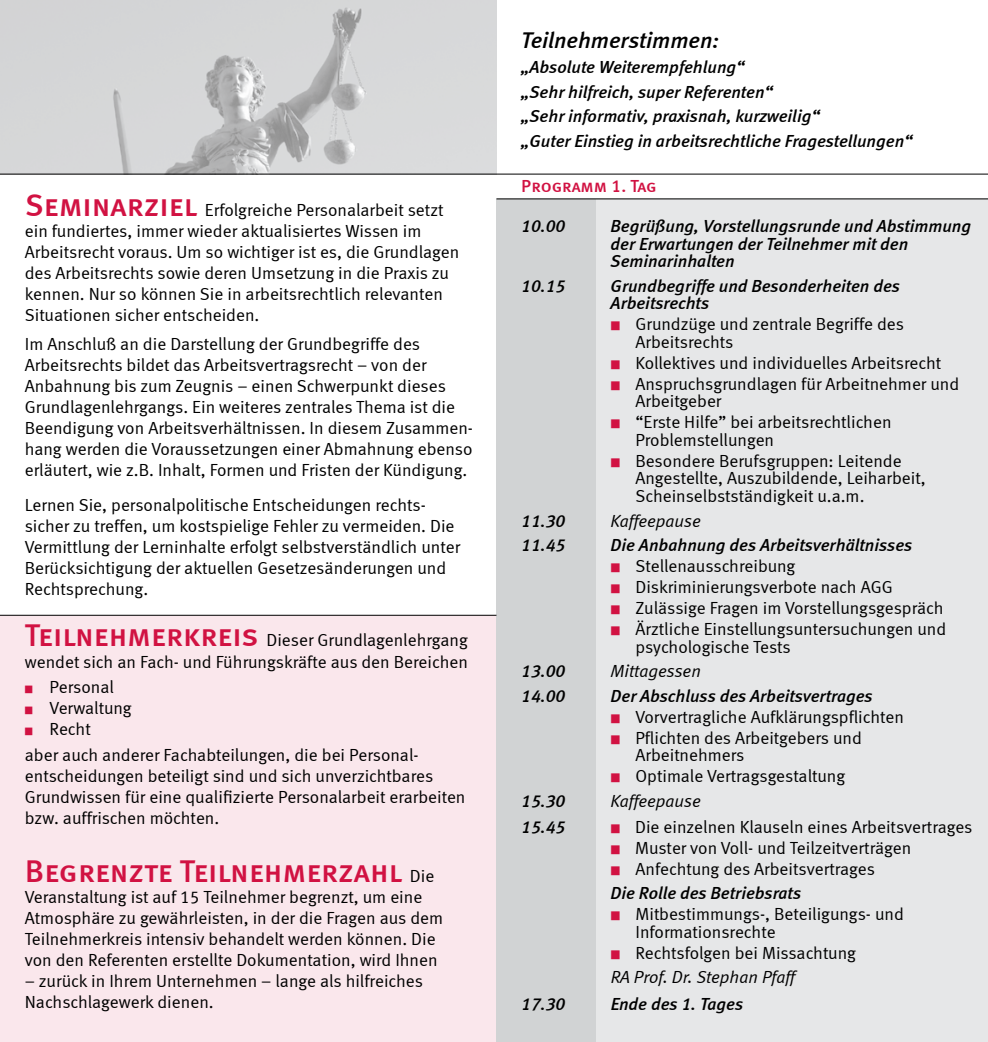
<style>
.page{position:relative;width:988px;height:1042px;background:#fff}
.page>*{position:absolute;margin:0;border:0;box-sizing:border-box;transform-origin:0 0}
.t1{font:31.5px "Meta Medium LF Caps";color:#d11242}
.t2{font:italic 22.75px "Meta Medium LF";color:#000}
.t3{font:17.5px/21px "Meta Normal LF";color:#000}
.t4{font:italic 17.5px/24.5px "Meta Medium LF";color:#000}
.t5{font:17.5px/17.5px "Meta Normal";color:#000}
.t6{font:italic 17.5px "Meta Normal LF";color:#000}
.t7{font:17.5px "Meta Medium LF Caps";letter-spacing:-.005em;color:#d11242}
.s1{font-family:"Meta Medium LF Caps";font-size:31.5px;color:#d11242}
.s2{color:#d11242}
.s3{font-family:"Meta Normal LF";font-size:17.5px;color:#000}
.s4{font-style:italic}
</style>
<div class="page">
<div style="left:0;top:615px;width:496px;height:427px;background:#fae7ec"></div>
<img style="left:0;top:0;width:496px;height:174px">
<div style="left:496px;top:198px;width:491px;height:844px;background:#e6e7e8"></div>
<div style="left:496px;top:199px;width:99px;height:843px;background:#d1d3d4"></div>
<hr style="left:496px;top:198px;width:491px;height:1px;background:#000">
<hr style="left:0;top:174px;width:987px;height:1px;background:#000">
<hr style="left:0;top:615px;width:496px;height:1px;background:#000">
<p class="t3" style="left:25px;top:199px;width:436px"><span class="s1">Seminarziel</span> Erfolgreiche Personalarbeit setzt ein fundiertes, immer wieder aktualisiertes Wissen im Arbeitsrecht voraus. Um so wichtiger ist es, die Grundlagen des Arbeitsrechts sowie deren Umsetzung in die Praxis zu kennen. Nur so können Sie in arbeitsrechtlich relevanten Situationen sicher entscheiden.</p>
<p class="t3" style="left:25px;top:333px;width:449px">Im Anschluß an die Darstellung der Grundbegriffe des Arbeitsrechts bildet das Arbeitsvertragsrecht – von der Anbahnung bis zum Zeugnis – einen Schwerpunkt dieses Grundlagenlehrgangs. Ein weiteres zentrales Thema ist die Beendigung von Arbeitsverhältnissen. In diesem Zusammen&shy;hang werden die Voraussetzungen einer Abmahnung ebenso erläutert, wie z.B. Inhalt, Formen und Fristen der Kündigung.</p>
<p class="t3" style="left:25px;top:494px;width:436px">Lernen Sie, personalpolitische Entscheidungen rechts&shy;sicher zu treffen, um kostspielige Fehler zu vermeiden. Die Vermittlung der Lerninhalte erfolgt selbstverständlich unter Berücksichtigung der aktuellen Gesetzesänderungen und Rechtsprechung.</p>
<p class="t3" style="left:25px;top:630px;width:444px"><span class="s1">Teilnehmerkreis</span> Dieser Grundlagenlehrgang wendet sich an Fach- und Führungskräfte aus den Bereichen</p>
<p class="t3" style="left:25px;top:677px;width:91px"><span class="s2">■</span> Personal</p>
<p class="t3" style="left:25px;top:698px;width:108px"><span class="s2">■</span> Verwaltung</p>
<p class="t3" style="left:25px;top:716px;width:395px;line-height:25.9px"><span class="s2">■</span> Recht<br>aber auch anderer Fachabteilungen, die bei Personal-</p>
<p class="t3" style="left:25px;top:765px;width:442px">entscheidungen beteiligt sind und sich unverzichtbares<br>Grundwissen für eine qualifizierte Personalarbeit erarbeiten bzw. auffrischen möchten.</p>
<h1 class="t1" style="left:25px;top:853px;width:411px">Begrenzte Teilnehmerzahl <span class="s3">Die</span></h1>
<p class="t3" style="left:25px;top:886px;width:420px">Veranstaltung ist auf 15 Teilnehmer begrenzt, um eine Atmosphäre zu gewährleisten, in der die Fragen aus dem Teilnehmerkreis intensiv behandelt werden können. Die von den Referenten erstellte Dokumentation, wird Ihnen</p>
<p class="t3" style="left:25px;top:970px;width:399px">– zurück in Ihrem Unternehmen – lange als hilfreiches<br>Nachschlagewerk dienen.</p>
<h2 class="t2" style="left:521px;top:27px;width:199px">Teilnehmerstimmen:</h2>
<p class="t4" style="left:521px;top:54px;width:392px">„Absolute Weiterempfehlung“<br>„Sehr hilfreich, super Referenten“<br>„Sehr informativ, praxisnah, kurzweilig“<br>„Guter Einstieg in arbeitsrechtliche Fragestellungen“</p>
<p class="t7" style="left:521px;top:176px;width:137px">Programm 1. Tag</p>
<p class="t4" style="left:521px;top:214px;width:46px">10.00</p>
<p class="t4" style="left:610px;top:217px;width:362px;line-height:17.5px">Begrüßung, Vorstellungsrunde und Abstimmung der Erwartungen der Teilnehmer mit den<br>Seminarinhalten</p>
<p class="t4" style="left:521px;top:273px;width:46px">10.15</p>
<p class="t4" style="left:610px;top:277px;width:291px;line-height:17.5px">Grundbegriffe und Besonderheiten des<br>Arbeitsrechts</p>
<p class="t3" style="left:635px;top:315px;width:270px;line-height:17.5px;text-indent:-25px"><span class="s2">■</span> Grundzüge und zentrale Begriffe des<br>Arbeitsrechts</p>
<p class="t3" style="left:610px;top:352px;width:332px"><span class="s2">■</span> Kollektives und individuelles Arbeitsrecht</p>
<p class="t3" style="left:635px;top:375px;width:325px;line-height:17.5px;text-indent:-25px"><span class="s2">■</span> Anspruchsgrundlagen für Arbeitnehmer und<br>Arbeitgeber</p>
<p class="t3" style="left:635px;top:413px;width:257px;line-height:17.5px;text-indent:-25px"><span class="s2">■</span> “Erste Hilfe” bei arbeitsrechtlichen<br>Problemstellungen</p>
<p class="t3" style="left:635px;top:452px;width:292px;line-height:17.5px;text-indent:-25px"><span class="s2">■</span> Besondere Berufsgruppen: Leitende<br>Angestellte, Auszubildende, Leiharbeit,<br>Scheinselbstständigkeit u.a.m.</p>
<p class="t4" style="left:521px;top:508px;width:46px">11.30</p>
<p class="t6" style="left:610px;top:510px;width:92px">Kaffeepause</p>
<p class="t4" style="left:521px;top:532px;width:46px">11.45</p>
<p class="t4" style="left:610px;top:532px;width:303px">Die Anbahnung des Arbeitsverhältnisses</p>
<p class="t3" style="left:610px;top:555px;width:186px"><span class="s2">■</span> Stellenausschreibung</p>
<p class="t3" style="left:610px;top:576px;width:283px"><span class="s2">■</span> Diskriminierungsverbote nach AGG</p>
<p class="t3" style="left:610px;top:597px;width:334px"><span class="s2">■</span> Zulässige Fragen im Vorstellungsgespräch</p>
<p class="t3" style="left:635px;top:620px;width:312px;line-height:17.5px;text-indent:-25px"><span class="s2">■</span> Ärztliche Einstellungsuntersuchungen und psychologische Tests</p>
<p class="t4" style="left:521px;top:658px;width:46px">13.00</p>
<p class="t6" style="left:610px;top:661px;width:92px">Mittagessen</p>
<p class="t4" style="left:521px;top:683px;width:46px">14.00</p>
<p class="t4" style="left:610px;top:683px;width:263px">Der Abschluss des Arbeitsvertrages</p>
<p class="t5" style="left:610px;top:707px;width:295px"><span class="s2">■</span> Vorvertragliche Aufklärungspflichten</p>
<p class="t3" style="left:635px;top:728px;width:228px;line-height:17.5px;text-indent:-25px"><span class="s2">■</span> Pflichten des Arbeitgebers und<br>Arbeitnehmers</p>
<p class="t5" style="left:610px;top:767px;width:236px"><span class="s2">■</span> Optimale Vertragsgestaltung</p>
<p class="t4" style="left:521px;top:788px;width:46px">15.30</p>
<p class="t6" style="left:610px;top:790px;width:92px">Kaffeepause</p>
<p class="t4" style="left:521px;top:814px;width:46px">15.45</p>
<p class="t3" style="left:610px;top:816px;width:363px"><span class="s2">■</span> Die einzelnen Klauseln eines Arbeitsvertrages</p>
<p class="t3" style="left:610px;top:837px;width:302px"><span class="s2">■</span> Muster von Voll- und Teilzeitverträgen</p>
<p class="t3" style="left:610px;top:858px;width:266px"><span class="s2">■</span> Anfechtung des Arbeitsvertrages</p>
<p class="t4" style="left:610px;top:881px;width:192px">Die Rolle des Betriebsrats</p>
<p class="t5" style="left:635px;top:905px;width:270px;text-indent:-25px"><span class="s2">■</span> Mitbestimmungs-, Beteiligungs- und<br>Informationsrechte</p>
<p class="t3" style="left:610px;top:940px;width:247px;line-height:24.5px"><span class="s2">■</span> Rechtsfolgen bei Missachtung<br><span class="s4">RA Prof. Dr. Stephan Pfaff</span></p>
<p class="t4" style="left:521px;top:991px;width:46px">17.30</p>
<p class="t4" style="left:610px;top:991px;width:134px">Ende des 1. Tages</p>
</div>
